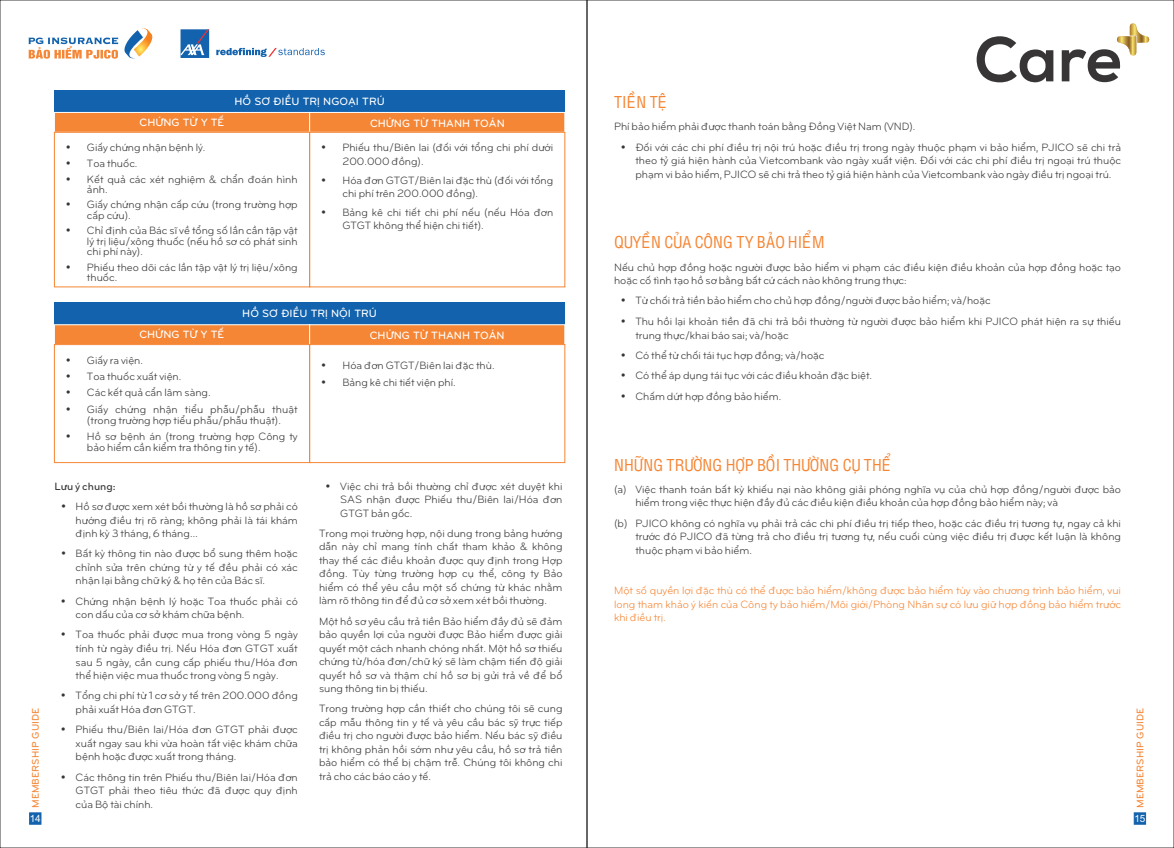
<style>
.page{position:relative;width:1174px;height:848px;background:#fff}
.page>*{position:absolute;margin:0;border:0;box-sizing:border-box;transform-origin:0 0}
.t1{font:16px "VNI Helve Condense";color:#f58635}
.t2{font:11px/13.5px "UTM Bryant LG";color:#373535}
.t3{font:11px/13.5px "UTM Bryant LG";color:#f58635;text-align:justify}
.t4{font:11px "UTM Bryant LG Bold";color:#fff}
.t5{font:11px "UTM Bryant LG Bold";color:#373535}
.t6{font:10px "UTM Bryant LG Bold";color:#f58635}
.t7{font:10px "Arial";color:#fff}
</style>
<div class="page">
<svg style="left:180px;top:29px;width:145px;height:29px"></svg>
<svg style="left:28px;top:28px;width:125px;height:31px"></svg>
<div style="left:29px;top:812px;width:12px;height:12px;background:#1262ad;border:1px solid #1262ad"></div>
<svg style="left:976px;top:23px;width:173px;height:59px"></svg>
<div style="left:1134px;top:812px;width:11px;height:12px;background:#1262ad;border:1px solid #1262ad"></div>
<div style="left:54px;top:90px;width:511px;height:22px;background:#1262ad"></div>
<div style="left:54px;top:112px;width:256px;height:21px;background:#f58635;border:1px solid #fff"></div>
<div style="left:309px;top:112px;width:256px;height:21px;background:#f58635;border:1px solid #fff"></div>
<div style="left:54px;top:132px;width:256px;height:155px;border:1px solid #f58635"></div>
<div style="left:309px;top:132px;width:256px;height:155px;border:1px solid #f58635"></div>
<div style="left:54px;top:302px;width:511px;height:23px;background:#1262ad"></div>
<div style="left:54px;top:324px;width:256px;height:21px;background:#f58635;border:1px solid #fff"></div>
<div style="left:309px;top:324px;width:256px;height:21px;background:#f58635;border:1px solid #fff"></div>
<div style="left:54px;top:344px;width:256px;height:119px;border:1px solid #f58635"></div>
<div style="left:309px;top:344px;width:256px;height:119px;border:1px solid #f58635"></div>
<h1 class="t1" style="left:614px;top:95px;width:55px">TIEÀN TEÄ</h1>
<p class="t2" style="left:635px;top:118px;width:487px;line-height:20.2px;text-indent:-21px">Phí bảo hiểm phải được thanh toán bằng Đồng Việt Nam (VND).<br>Đối với các chi phí điều trị nội trú hoặc điều trị trong ngày thuộc phạm vi bảo hiểm, PJICO sẽ chi trả</p>
<p class="t2" style="left:635px;top:155px;width:487px">theo tỷ giá hiện hành của Vietcombank vào ngày xuất viện. Đối với các chi phí điều trị ngoại trú thuộc phạm vi bảo hiểm, PJICO sẽ chi trả theo tỷ giá hiện hành của Vietcombank vào ngày điều trị ngoại trú.</p>
<p class="t4" style="left:234px;top:98px;width:152px">HỒ SƠ ĐIỀU TRỊ NGOẠI TRÚ</p>
<p class="t4" style="left:140px;top:118px;width:86px">CHỨNG TỪ Y TẾ</p>
<p class="t4" style="left:370px;top:119px;width:136px">CHỨNG TỪ THANH TOÁN</p>
<p class="t2" style="left:342px;top:142px;width:212px">Phiếu thu/Biên lai (đối với tổng chi phí dưới<br>200.000 đồng).</p>
<p class="t2" style="left:342px;top:175px;width:212px;line-height:13px">Hóa đơn GTGT/Biên lai đặc thù (đối với tổng chi phí trên 200.000 đồng).</p>
<p class="t2" style="left:342px;top:207px;width:212px;line-height:13px">Bảng kê chi tiết chi phí nếu (nếu Hóa đơn<br>GTGT không thể hiện chi tiết).</p>
<p class="t2" style="left:87px;top:141px;width:212px;line-height:15.6px">Giấy chứng nhận bệnh lý.<br>Toa thuốc.<br>Kết quả các xét nghiệm &amp; chẩn đoán hình</p>
<p class="t2" style="left:87px;top:183px;width:212px;line-height:15.5px">ảnh.<br>Giấy chứng nhận cấp cứu (trong trường hợp</p>
<p class="t2" style="left:87px;top:208px;width:212px;line-height:15.5px">cấp cứu).<br>Chỉ định của Bác sĩ về tổng số lần cần tập vật</p>
<p class="t2" style="left:87px;top:237px;width:212px;line-height:10.3px">lý trị liệu/xông thuốc (nếu hồ sơ có phát sinh chi phí này).</p>
<p class="t2" style="left:87px;top:263px;width:212px;line-height:10.4px">Phiếu theo dõi các lần tập vật lý trị liệu/xông thuốc.</p>
<h1 class="t1" style="left:614px;top:236px;width:212px">QUYEÀN CUÛA COÂNG TY BAÛO HIEÅM</h1>
<p class="t2" style="left:614px;top:261px;width:508px">Nếu chủ hợp đồng hoặc người được bảo hiểm vi phạm các điều kiện điều khoản của hợp đồng hoặc tạo hoặc cố tình tạo hồ sơ bằng bất cứ cách nào không trung thực:</p>
<p class="t2" style="left:635px;top:291px;width:487px;line-height:20.4px">Từ chối trả tiền bảo hiểm cho chủ hợp đồng/người được bảo hiểm; và/hoặc<br>Thu hồi lại khoản tiền đã chi trả bồi thường từ người được bảo hiểm khi PJICO phát hiện ra sự thiếu</p>
<p class="t2" style="left:635px;top:325px;width:238px;line-height:20.4px">trung thực/khai báo sai; và/hoặc<br>Có thể từ chối tái tục hợp đồng; và/hoặc<br>Có thể áp dụng tái tục với các điều khoản đặc biệt.<br>Chấm dứt hợp đồng bảo hiểm.</p>
<p class="t4" style="left:242px;top:310px;width:136px">HỒ SƠ ĐIỀU TRỊ NỘI TRÚ</p>
<p class="t4" style="left:139px;top:330px;width:86px">CHỨNG TỪ Y TẾ</p>
<p class="t4" style="left:370px;top:332px;width:136px">CHỨNG TỪ THANH TOÁN</p>
<p class="t2" style="left:87px;top:353px;width:212px;line-height:16.4px">Giấy ra viện.<br>Toa thuốc xuất viện.<br>Các kết quả cẩn lâm sàng.<br>Giấy chứng nhận tiểu phẫu/phẫu thuật</p>
<p class="t2" style="left:87px;top:413px;width:212px;line-height:16.3px">(trong trường hợp tiểu phẫu/phẫu thuật).<br>Hồ sơ bệnh án (trong trường hợp Công ty</p>
<p class="t2" style="left:87px;top:442px;width:175px">bảo hiểm cần kiểm tra thông tin y tế).</p>
<p class="t2" style="left:342px;top:358px;width:154px;line-height:16.4px">Hóa đơn GTGT/Biên lai đặc thù.<br>Bảng kê chi tiết viện phí.</p>
<h1 class="t1" style="left:614px;top:458px;width:279px">NHÖÕNG TRÖÔØNG HÔÏP BOÀI THÖÔØNG CUÏ THEÅ</h1>
<p class="t2" style="left:635px;top:483px;width:487px;text-indent:-21px">(a) Việc thanh toán bất kỳ khiếu nại nào không giải phóng nghĩa vụ của chủ hợp đồng/người được bảo hiểm trong việc thực hiện đầy đủ các điều kiện điều khoản của hợp đồng bảo hiểm này; và</p>
<p class="t2" style="left:635px;top:517px;width:487px;text-align:justify;text-indent:-21px">(b) PJICO không có nghĩa vụ phải trả các chi phí điều trị tiếp theo, hoặc các điều trị tương tự, ngay cả khi trước đó PJICO đã từng trả cho điều trị tương tự, nếu cuối cùng việc điều trị được kết luận là không thuộc phạm vi bảo hiểm.</p>
<p class="t3" style="left:614px;top:584px;width:508px">Một số quyền lợi đặc thù có thể được bảo hiểm/không được bảo hiểm tùy vào chương trình bảo hiểm, vui long tham khảo ý kiến của Công ty bảo hiểm/Môi giới/Phòng Nhân sự có lưu giữ hợp đồng bảo hiểm trước khi điều trị.</p>
<p class="t2" style="left:340px;top:480px;width:224px;text-align:justify">Việc chi trả bồi thường chỉ được xét duyệt khi SAS nhận được Phiếu thu/Biên lai/Hóa đơn GTGT bản gốc.</p>
<p class="t2" style="left:319px;top:527px;width:245px;text-align:justify">Trong mọi trường hợp, nội dung trong bảng hướng dẫn này chỉ mang tính chất tham khảo &amp; không thay thế các điều khoản được quy định trong Hợp đồng. Tùy từng trường hợp cụ thể, công ty Bảo hiểm có thể yêu cầu một số chứng từ khác nhằm làm rõ thông tin để đủ cơ sở xem xét bồi thường.</p>
<p class="t2" style="left:319px;top:615px;width:245px;text-align:justify">Một hồ sơ yêu cầu trả tiền Bảo hiểm đầy đủ sẽ đảm bảo quyền lợi của người được Bảo hiểm được giải quyết một cách nhanh chóng nhất. Một hồ sơ thiếu chứng từ/hóa đơn/chữ ký sẽ làm chậm tiến độ giải quyết hồ sơ và thậm chí hồ sơ bị gửi trả về để bổ sung thông tin bị thiếu.</p>
<p class="t2" style="left:319px;top:703px;width:245px;text-align:justify">Trong trường hợp cần thiết cho chúng tôi sẽ cung cấp mẫu thông tin y tế và yêu cầu bác sỹ trực tiếp điều trị cho người được bảo hiểm. Nếu bác sỹ điều trị không phản hồi sớm như yêu cầu, hồ sơ trả tiền bảo hiểm có thể bị chậm trễ. Chúng tôi không chi trả cho các báo cáo y tế.</p>
<p class="t5" style="left:54px;top:482px;width:63px">Lưu ý chung:</p>
<p class="t2" style="left:76px;top:500px;width:224px;text-align:justify">Hồ sơ được xem xét bồi thường là hồ sơ phải có hướng điều trị rõ ràng; không phải là tái khám định kỳ 3 tháng, 6 tháng…</p>
<p class="t2" style="left:76px;top:548px;width:224px;text-align:justify">Bất kỳ thông tin nào được bổ sung thêm hoặc chỉnh sửa trên chứng từ y tế đều phải có xác nhận lại bằng chữ ký &amp; họ tên của Bác sĩ.</p>
<p class="t2" style="left:76px;top:595px;width:224px">Chứng nhận bệnh lý hoặc Toa thuốc phải có con dấu của cơ sở khám chữa bệnh.</p>
<p class="t2" style="left:76px;top:629px;width:224px;text-align:justify">Toa thuốc phải được mua trong vòng 5 ngày tính từ ngày điều trị. Nếu Hóa đơn GTGT xuất sau 5 ngày, cần cung cấp phiếu thu/Hóa đơn thể hiện việc mua thuốc trong vòng 5 ngày.</p>
<p class="t2" style="left:76px;top:690px;width:224px">Tổng chi phí từ 1 cơ sở y tế trên 200.000 đồng phải xuất Hóa đơn GTGT.</p>
<p class="t2" style="left:76px;top:723px;width:224px;text-align:justify">Phiếu thu/Biên lai/Hóa đơn GTGT phải được xuất ngay sau khi vừa hoàn tất việc khám chữa bệnh hoặc được xuất trong tháng.</p>
<p class="t2" style="left:76px;top:771px;width:224px;text-align:justify">Các thông tin trên Phiếu thu/Biên lai/Hóa đơn GTGT phải theo tiêu thức đã được quy định của Bộ tài chính.</p>
<p class="t6" style="left:32px;top:807px;width:101px;rotate:-90deg">MEMBERSHIP GUIDE</p>
<p class="t6" style="left:1136px;top:807px;width:101px;rotate:-90deg">MEMBERSHIP GUIDE</p>
<p class="t7" style="left:30px;top:814px;width:13px">14</p>
<p class="t7" style="left:1134px;top:814px;width:13px">15</p>
</div>
